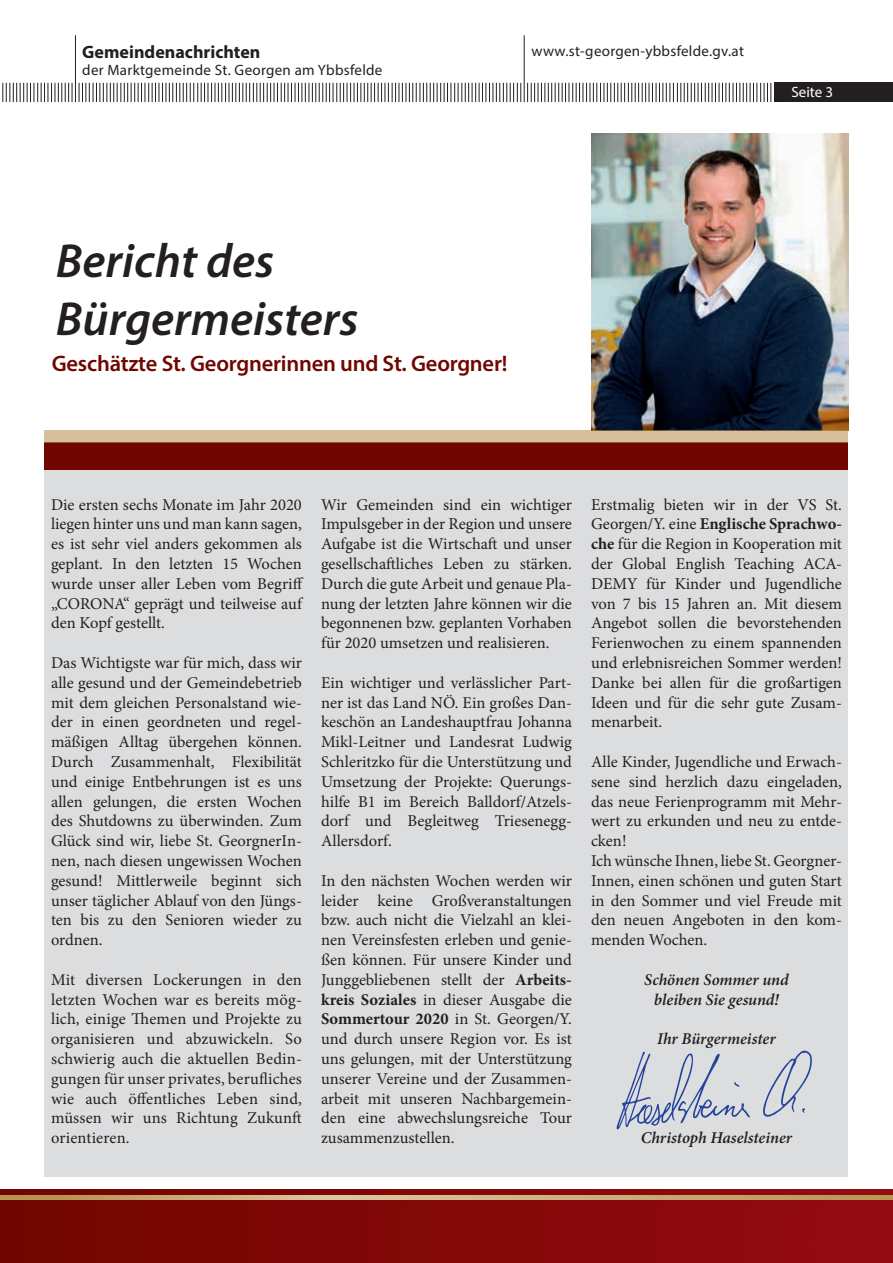
<style>
.page{position:relative;width:893px;height:1263px;background:#fff}
.page>*{position:absolute;margin:0;border:0;box-sizing:border-box;transform-origin:0 0}
.t1{font:italic 600 48px/57.6px "Myriad Pro";color:#231f20}
.t2{font:600 22.5px "Myriad Pro";letter-spacing:-.01em;color:#700600}
.t3{font:700 18px "Myriad Pro";color:#231f20}
.t4{font:16.5px/19.8px "Minion Pro";color:#231f20;text-align:justify}
.t5{font:italic 600 16.5px/19.8px "Minion Pro";letter-spacing:-.005em;color:#231f20;text-align:center}
.t6{font:15px "Myriad Pro";letter-spacing:.02em;color:#231f20}
.t7{font:15px "Myriad Pro";color:#fff}
.s1{font-weight:700}
</style>
<div class="page">
<hr style="left:524px;top:35px;width:1px;height:67px;background:#231f20">
<hr style="left:75px;top:35px;width:1px;height:67px;background:#231f20">
<svg style="left:79px;top:83px;width:442px;height:19px"></svg>
<svg style="left:2px;top:83px;width:71px;height:19px"></svg>
<svg style="left:527px;top:83px;width:244px;height:19px"></svg>
<div style="left:774px;top:83px;width:119px;height:19px;background:#231f20"></div>
<div style="left:0;top:1189px;width:893px;height:74px;background:linear-gradient(to right,#730a02,#961015)"></div>
<svg style="left:0;top:1195px;width:893px;height:4px;background:#c9aa79"></svg>
<div style="left:45px;top:470px;width:803px;height:707px;background:#dcdddf"></div>
<img style="left:591px;top:133px;width:257px;height:297px">
<svg style="left:616px;top:1052px;width:134px;height:77px"></svg>
<svg style="left:763px;top:1050px;width:49px;height:67px"></svg>
<div style="left:45px;top:443px;width:803px;height:27px;background:#700600"></div>
<div style="left:45px;top:430px;width:803px;height:13px;background:#d6c09b"></div>
<p class="t3" style="left:82px;top:40px;width:180px">Gemeindenachrichten</p>
<p class="t6" style="left:532px;top:42px;width:214px">www.st-georgen-ybbsfelde.gv.at</p>
<p class="t6" style="left:82px;top:61px;width:302px">der Marktgemeinde St. Georgen am Ybbsfelde</p>
<p class="t7" style="left:791px;top:83px;width:43px">Seite 3</p>
<h1 class="t1" style="left:56px;top:231px;width:304px">Bericht des<br>Bürgermeisters</h1>
<h2 class="t2" style="left:52px;top:349px;width:457px">Geschätzte St. Georgnerinnen und St. Georgner!</h2>
<p class="t4" style="left:51px;top:494px;width:254px">Die ersten sechs Monate im Jahr 2020 liegen hinter uns und man kann sagen, es ist sehr viel anders gekommen als geplant. In den letzten 15 Wochen wurde unser aller Leben vom Begriff „CORONA“ geprägt und teilweise auf den Kopf gestellt.</p>
<p class="t4" style="left:51px;top:653px;width:252px">Das Wichtigste war für mich, dass wir alle gesund und der Gemeindebetrieb mit dem gleichen Personalstand wie&shy;der in einen geordneten und regel&shy;mäßigen Alltag übergehen können.<br>Durch Zusammenhalt, Flexibilität und einige Entbehrungen ist es uns allen gelungen, die ersten Wochen des Shutdowns zu überwinden. Zum Glück sind wir, liebe St. GeorgnerIn&shy;nen, nach diesen ungewissen Wochen gesund! Mittlerweile beginnt sich unser täglicher Ablauf von den Jüngs&shy;ten bis zu den Senioren wieder zu ordnen.</p>
<p class="t4" style="left:51px;top:970px;width:252px">Mit diversen Lockerungen in den letzten Wochen war es bereits mög&shy;lich, einige Themen und Projekte zu organisieren und abzuwickeln. So schwierig auch die aktuellen Bedin&shy;gungen für unser privates, berufliches wie auch öffentliches Leben sind, müssen wir uns Richtung Zukunft orientieren.</p>
<p class="t4" style="left:321px;top:494px;width:252px">Wir Gemeinden sind ein wichtiger Impulsgeber in der Region und unsere Aufgabe ist die Wirtschaft und unser gesellschaftliches Leben zu stärken.<br>Durch die gute Arbeit und genaue Pla&shy;nung der letzten Jahre können wir die begonnenen bzw. geplanten Vorhaben für 2020 umsetzen und realisieren.</p>
<p class="t4" style="left:321px;top:673px;width:252px">Ein wichtiger und verlässlicher Part&shy;ner ist das Land NÖ. Ein großes Dan&shy;keschön an Landeshauptfrau Johanna Mikl-Leitner und Landesrat Ludwig Schleritzko für die Unterstützung und Umsetzung der Projekte: Querungs&shy;hilfe B1 im Bereich Balldorf/Atzels&shy;dorf und Begleitweg Triesenegg-Allersdorf.</p>
<p class="t4" style="left:321px;top:871px;width:252px">In den nächsten Wochen werden wir leider keine Großveranstaltungen bzw. auch nicht die Vielzahl an klei&shy;nen Vereinsfesten erleben und genie&shy;ßen können. Für unsere Kinder und Junggebliebenen stellt der <span class="s1">Arbeits&shy;kreis Soziales</span> in dieser Ausgabe die <span class="s1">Sommertour 2020</span> in St. Georgen/Y. und durch unsere Region vor. Es ist uns gelungen, mit der Unterstützung unserer Vereine und der Zusammen&shy;arbeit mit unseren Nachbargemein&shy;den eine abwechslungsreiche Tour zusammenzustellen.</p>
<p class="t4" style="left:591px;top:494px;width:252px">Erstmalig bieten wir in der VS St.<br>Georgen/Y. eine <span class="s1">Englische Sprachwo&shy;che</span> für die Region in Kooperation mit der Global English Teaching ACA-DEMY für Kinder und Jugendliche von 7 bis 15 Jahren an. Mit diesem Angebot sollen die bevorstehenden Ferienwochen zu einem spannenden und erlebnisreichen Sommer werden!<br>Danke bei allen für die großartigen Ideen und für die sehr gute Zusam&shy;menarbeit.</p>
<p class="t4" style="left:591px;top:752px;width:252px;text-align:left">Alle Kinder, Jugendliche und Erwach&shy;sene sind herzlich dazu eingeladen, das neue Ferienprogramm mit Mehr&shy;wert zu erkunden und neu zu entde&shy;cken!<br>Ich wünsche Ihnen, liebe St. Georgner-<br>Innen, einen schönen und guten Start in den Sommer und viel Freude mit den neuen Angeboten in den kom&shy;menden Wochen.</p>
<p class="t5" style="left:644px;top:969px;width:146px">Schönen Sommer und bleiben Sie gesund!</p>
<p class="t5" style="left:657px;top:1029px;width:120px">Ihr Bürgermeister</p>
<p class="t5" style="left:641px;top:1128px;width:153px">Christoph Haselsteiner</p>
</div>
